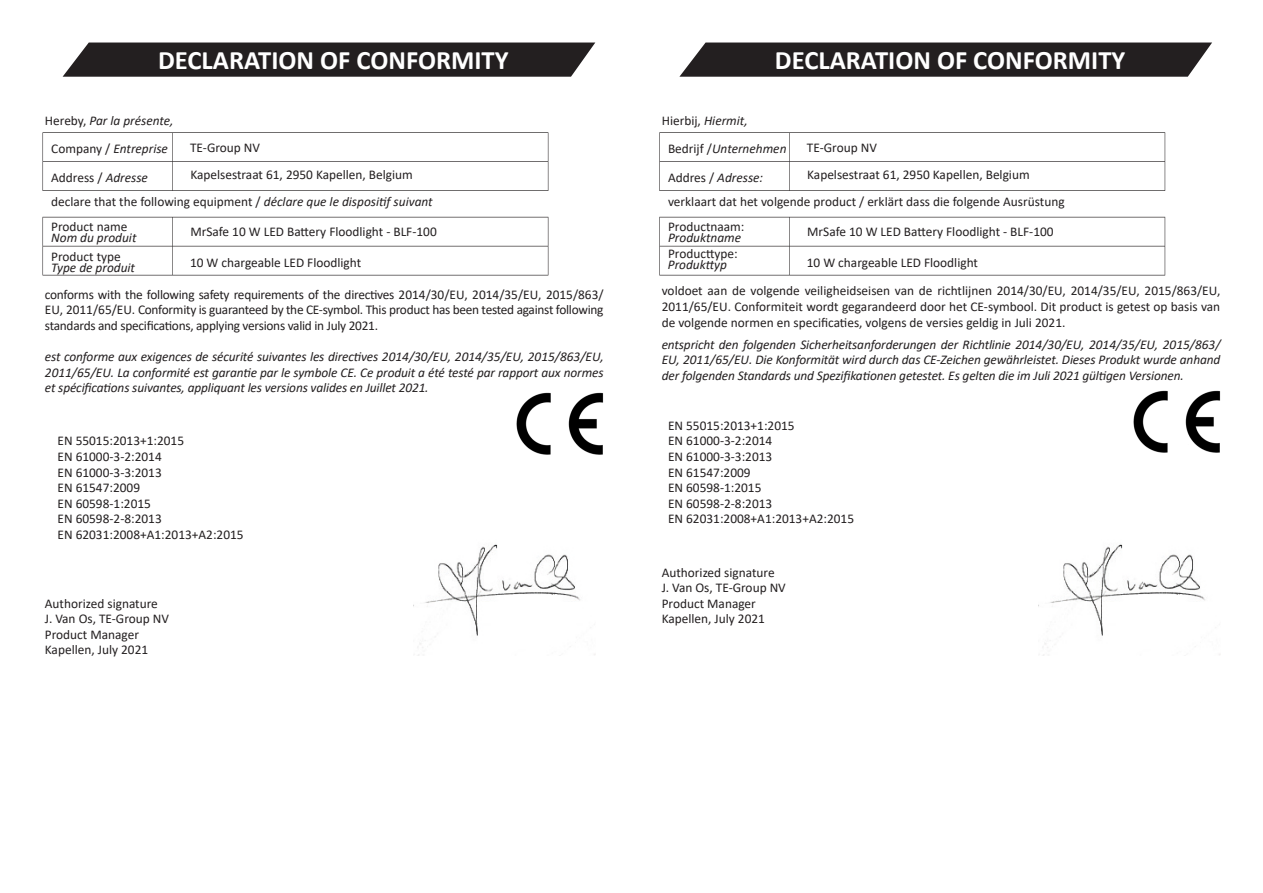
<style>
.page{position:relative;width:1263px;height:893px;background:#fff}
.page>*{position:absolute;margin:0;border:0;box-sizing:border-box;transform-origin:0 0}
.Standaard{font:700 26.7px "Calibri";color:#fff}
.t1{font:13.35px/15.6px "Calibri";color:#231f20;text-align:justify}
.t2{font:italic 13.35px/15.6px "Calibri";letter-spacing:-.01em;color:#231f20;text-align:justify}
.s1{font-style:normal}
.s2{font-style:italic}
</style>
<div class="page">
<svg style="left:63px;top:43px;width:532px;height:34px;background:#2e2b2c"></svg>
<hr style="left:173px;top:275px;width:375px;height:1px;background:#231f20">
<hr style="left:43px;top:275px;width:130px;height:1px;background:#231f20">
<hr style="left:173px;top:246px;width:375px;height:1px;background:#231f20">
<hr style="left:43px;top:246px;width:130px;height:1px;background:#231f20">
<svg style="left:548px;top:217px;width:1px;height:58px"></svg>
<svg style="left:172px;top:218px;width:1px;height:57px"></svg>
<hr style="left:173px;top:217px;width:375px;height:1px;background:#231f20">
<svg style="left:43px;top:218px;width:1px;height:57px"></svg>
<hr style="left:43px;top:217px;width:130px;height:1px;background:#231f20">
<hr style="left:173px;top:190px;width:375px;height:1px;background:#231f20">
<hr style="left:43px;top:190px;width:130px;height:1px;background:#231f20">
<hr style="left:173px;top:161px;width:375px;height:1px;background:#231f20">
<hr style="left:43px;top:161px;width:130px;height:1px;background:#231f20">
<svg style="left:548px;top:133px;width:1px;height:57px"></svg>
<svg style="left:172px;top:133px;width:1px;height:57px"></svg>
<hr style="left:173px;top:132px;width:375px;height:1px;background:#231f20">
<svg style="left:43px;top:133px;width:1px;height:57px"></svg>
<hr style="left:43px;top:132px;width:130px;height:1px;background:#231f20">
<img style="left:517px;top:393px;width:87px;height:62px">
<svg style="left:679px;top:43px;width:533px;height:34px;background:#2f2b2c"></svg>
<hr style="left:789px;top:275px;width:376px;height:1px;background:#231f20">
<hr style="left:659px;top:275px;width:130px;height:1px;background:#231f20">
<hr style="left:789px;top:246px;width:376px;height:1px;background:#231f20">
<hr style="left:659px;top:246px;width:130px;height:1px;background:#231f20">
<svg style="left:1165px;top:217px;width:1px;height:58px"></svg>
<svg style="left:789px;top:218px;width:1px;height:57px"></svg>
<hr style="left:789px;top:217px;width:376px;height:1px;background:#231f20">
<svg style="left:659px;top:218px;width:1px;height:57px"></svg>
<hr style="left:659px;top:217px;width:130px;height:1px;background:#231f20">
<hr style="left:789px;top:190px;width:376px;height:1px;background:#231f20">
<hr style="left:659px;top:190px;width:130px;height:1px;background:#231f20">
<hr style="left:789px;top:161px;width:376px;height:1px;background:#231f20">
<hr style="left:659px;top:161px;width:130px;height:1px;background:#231f20">
<svg style="left:1165px;top:133px;width:1px;height:57px"></svg>
<svg style="left:789px;top:133px;width:1px;height:57px"></svg>
<hr style="left:789px;top:132px;width:376px;height:1px;background:#231f20">
<svg style="left:659px;top:133px;width:1px;height:57px"></svg>
<hr style="left:659px;top:132px;width:130px;height:1px;background:#231f20">
<img style="left:1133px;top:391px;width:87px;height:62px">
<img style="left:413px;top:544px;width:182px;height:112px">
<img style="left:1038px;top:544px;width:182px;height:112px">
<p class="Standaard" style="left:158px;top:41px;width:352px">DECLARATION OF CONFORMITY</p>
<p class="t2" style="left:45px;top:112px;width:130px"><span class="s1">Hereby,</span> Par la présente,</p>
<p class="t2" style="left:51px;top:140px;width:118px"><span class="s1">Company /</span> Entreprise</p>
<p class="t1" style="left:51px;top:169px;width:98px">Address / <span class="s2">Adresse</span></p>
<p class="t1" style="left:51px;top:194px;width:383px">declare that the following equipment / <span class="s2">déclare que le dispositif suivant</span></p>
<p class="t1" style="left:51px;top:218px;width:78px">Product name</p>
<p class="t2" style="left:51px;top:229px;width:87px">Nom du produit</p>
<p class="t1" style="left:51px;top:248px;width:71px">Product type</p>
<p class="t2" style="left:51px;top:259px;width:85px">Type de produit</p>
<p class="t1" style="left:45px;top:286px;width:560px">conforms with the following safety requirements of the directives 2014/30/EU, 2014/35/EU, 2015/863/ EU, 2011/65/EU. Conformity is guaranteed by the CE-symbol. This product has been tested against following standards and specifications, applying versions valid in July 2021.</p>
<p class="t2" style="left:45px;top:348px;width:560px">est conforme aux exigences de sécurité suivantes les directives 2014/30/EU, 2014/35/EU, 2015/863/EU, 2011/65/EU. La conformité est garantie par le symbole CE. Ce produit a été testé par rapport aux normes et spécifications suivantes, appliquant les versions valides en Juillet 2021.</p>
<p class="t1" style="left:190px;top:139px;width:71px">TE-Group NV</p>
<p class="t1" style="left:190px;top:167px;width:224px">Kapelsestraat 61, 2950 Kapellen, Belgium</p>
<p class="t1" style="left:190px;top:224px;width:248px">MrSafe 10 W LED Battery Floodlight - BLF-100</p>
<p class="t1" style="left:190px;top:254px;width:173px">10 W chargeable LED Floodlight</p>
<p class="t1" style="left:58px;top:433px;width:128px">EN 55015:2013+1:2015</p>
<p class="t1" style="left:58px;top:448px;width:106px">EN 61000-3-2:2014</p>
<p class="t1" style="left:58px;top:464px;width:106px">EN 61000-3-3:2013</p>
<p class="t1" style="left:58px;top:480px;width:84px">EN 61547:2009</p>
<p class="t1" style="left:58px;top:495px;width:95px">EN 60598-1:2015</p>
<p class="t1" style="left:58px;top:511px;width:106px">EN 60598-2-8:2013</p>
<p class="t1" style="left:58px;top:526px;width:188px">EN 62031:2008+A1:2013+A2:2015</p>
<p class="t1" style="left:45px;top:595px;width:114px">Authorized signature</p>
<p class="t1" style="left:45px;top:611px;width:126px">J. Van Os, TE-Group NV</p>
<p class="t1" style="left:45px;top:626px;width:96px">Product Manager</p>
<p class="t1" style="left:45px;top:642px;width:105px">Kapellen, July 2021</p>
<p class="Standaard" style="left:775px;top:41px;width:352px">DECLARATION OF CONFORMITY</p>
<p class="t1" style="left:662px;top:112px;width:87px">Hierbij, <span class="s2">Hiermit,</span></p>
<p class="t2" style="left:668px;top:140px;width:120px"><span class="s1">Bedrijf /</span>Unternehmen</p>
<p class="t2" style="left:668px;top:169px;width:97px"><span class="s1">Addres /</span> Adresse:</p>
<p class="t1" style="left:668px;top:194px;width:398px">verklaart dat het volgende product / erklärt dass die folgende Ausrüstung</p>
<p class="t1" style="left:668px;top:218px;width:78px">Productnaam:</p>
<p class="t2" style="left:668px;top:229px;width:75px">Produktname</p>
<p class="t1" style="left:668px;top:245px;width:71px">Producttype:</p>
<p class="t2" style="left:668px;top:256px;width:61px">Produkttyp</p>
<p class="t1" style="left:662px;top:283px;width:560px">voldoet aan de volgende veiligheidseisen van de richtlijnen 2014/30/EU, 2014/35/EU, 2015/863/EU, 2011/65/EU. Conformiteit wordt gegarandeerd door het CE-symbool. Dit product is getest op basis van de volgende normen en specificaties, volgens de versies geldig in Juli 2021.</p>
<p class="t2" style="left:662px;top:336px;width:560px">entspricht den folgenden Sicherheitsanforderungen der Richtlinie 2014/30/EU, 2014/35/EU, 2015/863/ EU, 2011/65/EU. Die Konformität wird durch das CE-Zeichen gewährleistet. Dieses Produkt wurde anhand der folgenden Standards und Spezifikationen getestet. Es gelten die im Juli 2021 gültigen Versionen.</p>
<p class="t1" style="left:668px;top:417px;width:128px">EN 55015:2013+1:2015</p>
<p class="t1" style="left:668px;top:433px;width:106px">EN 61000-3-2:2014</p>
<p class="t1" style="left:668px;top:448px;width:106px">EN 61000-3-3:2013</p>
<p class="t1" style="left:668px;top:464px;width:84px">EN 61547:2009</p>
<p class="t1" style="left:668px;top:480px;width:95px">EN 60598-1:2015</p>
<p class="t1" style="left:668px;top:495px;width:106px">EN 60598-2-8:2013</p>
<p class="t1" style="left:668px;top:511px;width:188px">EN 62031:2008+A1:2013+A2:2015</p>
<p class="t1" style="left:807px;top:139px;width:71px">TE-Group NV</p>
<p class="t1" style="left:807px;top:167px;width:224px">Kapelsestraat 61, 2950 Kapellen, Belgium</p>
<p class="t1" style="left:807px;top:224px;width:248px">MrSafe 10 W LED Battery Floodlight - BLF-100</p>
<p class="t1" style="left:807px;top:254px;width:173px">10 W chargeable LED Floodlight</p>
<p class="t1" style="left:662px;top:564px;width:114px">Authorized signature</p>
<p class="t1" style="left:662px;top:580px;width:126px">J. Van Os, TE-Group NV</p>
<p class="t1" style="left:662px;top:595px;width:96px">Product Manager</p>
<p class="t1" style="left:662px;top:611px;width:105px">Kapellen, July 2021</p>
</div>
